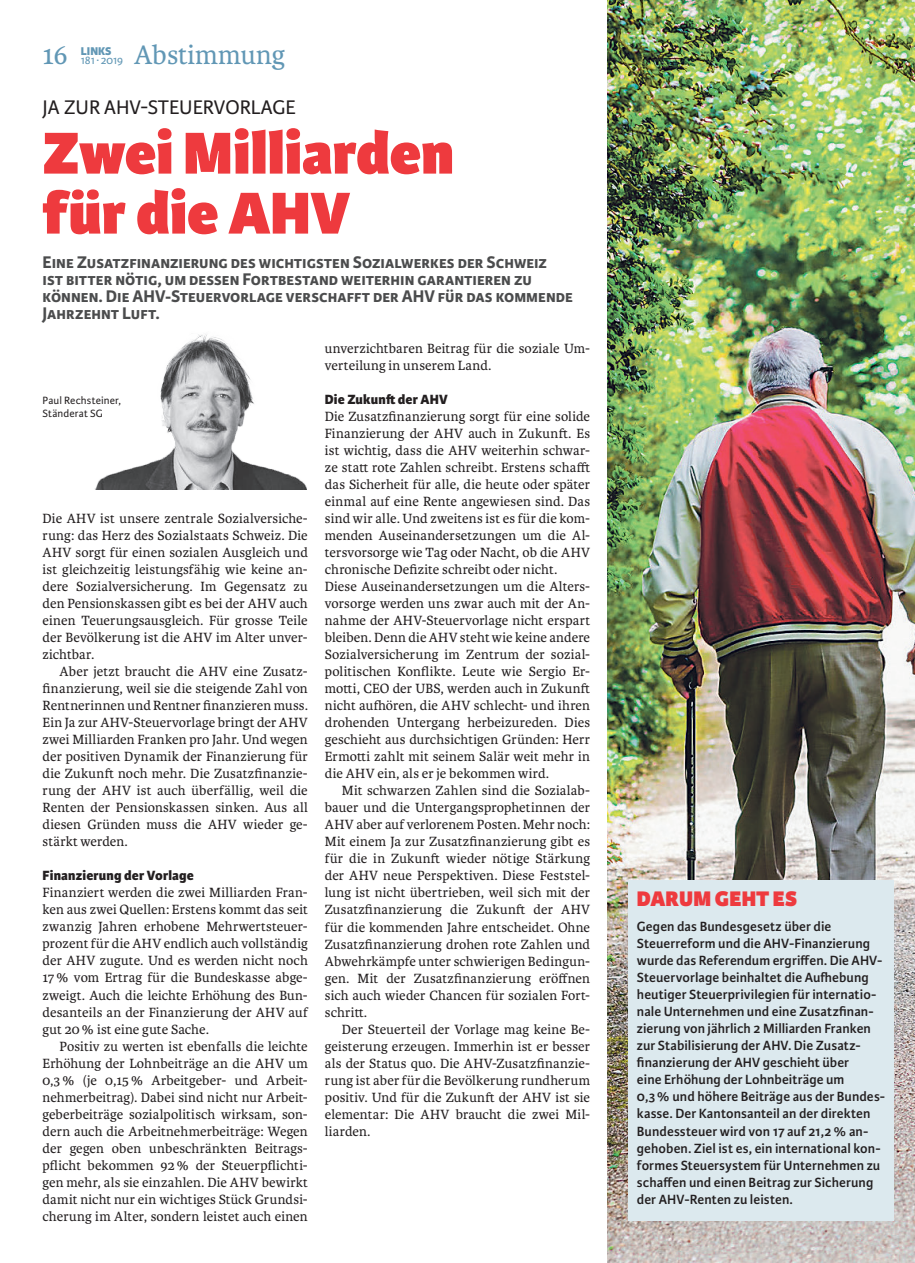
<style>
.page{position:relative;width:915px;height:1263px;background:#fff}
.page>*{position:absolute;margin:0;border:0;box-sizing:border-box;transform-origin:0 0}
.t1{font:800 63px/60px "Karmina Sans";color:#ee3a3e}
.t2{font:28.5px "Karmina";color:#6197b5}
.t3{font:800 22.5px "Karmina Sans";letter-spacing:.005em;color:#ee3a3e}
.t4{font:21px "Karmina Sans";color:#231f20}
.t5{font:700 18px/17px "Karmina Sans";color:#4b4c4d}
.t6{font:14.25px/17px "Karmina";letter-spacing:.01em;color:#231f20;text-align:justify}
.t7{font:600 14.25px/17px "Karmina Sans";letter-spacing:.005em;color:#231f20}
.t8{font:800 14.25px "Karmina Sans";letter-spacing:.01em;color:#231f20}
.t9{font:12px "Karmina Sans";letter-spacing:-.01em;color:#6197b5}
.t10{font:800 12px "Karmina Sans";color:#6197b5}
.t11{font:11.25px/12.8px "Karmina Sans";letter-spacing:.015em;color:#231f20}
</style>
<div class="page">
<img style="left:607px;top:0;width:307px;height:1263px">
<div style="left:628px;top:880px;width:265px;height:340px;background:#dce9ee"></div>
<img style="left:95px;top:334px;width:212px;height:155px">
<p class="t9" style="left:81px;top:53px;width:44px">181∙ 2019</p>
<h2 class="t2" style="left:134px;top:39px;width:152px">Abstimmung</h2>
<h3 class="t4" style="left:43px;top:95px;width:254px">JA ZUR AHV-STEUERVORLAGE</h3>
<h1 class="t1" style="left:43px;top:126px;width:413px">Zwei Milliarden für die AHV</h1>
<h2 class="t2" style="left:43px;top:39px;width:27px">16</h2>
<p class="t10" style="left:81px;top:44px;width:32px">LINKS</p>
<p class="t5" style="left:43px;top:254px;width:531px">Eine Zusatzfinanzierung des wichtigsten Sozialwerkes der Schweiz<br>ist bitter nötig, um dessen Fortbestand weiterhin garantieren zu können. Die AHV-Steuervorlage verschafft der AHV für das kommende Jahrzehnt Luft.</p>
<p class="t11" style="left:43px;top:394px;width:80px">Paul Rechsteiner,<br>Ständerat SG</p>
<p class="t6" style="left:43px;top:510px;width:267px">Die AHV ist unsere zentrale Sozialversiche&shy;rung: das Herz des Sozialstaats Schweiz. Die AHV sorgt für einen sozialen Ausgleich und ist gleichzeitig leistungsfähig wie keine an&shy;dere Sozialversicherung. Im Gegensatz zu den Pensionskassen gibt es bei der AHV auch einen Teuerungsausgleich. Für grosse Teile der Bevölkerung ist die AHV im Alter unver&shy;zichtbar.</p>
<p class="t6" style="left:43px;top:663px;width:267px;text-indent:17px">Aber jetzt braucht die AHV eine Zusatz&shy;finanzierung, weil sie die steigende Zahl von Rentnerinnen und Rentner finanzieren muss.<br>Ein Ja zur AHV-Steuervorlage bringt der AHV zwei Milliarden Franken pro Jahr. Und wegen der positiven Dynamik der Finanzierung für die Zukunft noch mehr. Die Zusatzfinanzie&shy;rung der AHV ist auch überfällig, weil die Renten der Pensionskassen sinken. Aus all diesen Gründen muss die AHV wieder ge&shy;stärkt werden.</p>
<p class="t8" style="left:43px;top:867px;width:153px">Finanzierung der Vorlage</p>
<p class="t6" style="left:43px;top:884px;width:267px">Finanziert werden die zwei Milliarden Fran&shy;ken aus zwei Quellen: Erstens kommt das seit zwanzig Jahren erhobene Mehrwertsteuer&shy;prozent für die AHV endlich auch vollständig der AHV zugute. Und es werden nicht noch 17% vom Ertrag für die Bundeskasse abge&shy;zweigt. Auch die leichte Erhöhung des Bun&shy;desanteils an der Finanzierung der AHV auf gut 20% ist eine gute Sache.</p>
<p class="t6" style="left:43px;top:1038px;width:267px;text-indent:17px">Positiv zu werten ist ebenfalls die leichte Erhöhung der Lohnbeiträge an die AHV um 0,3% (je 0,15% Arbeitgeber- und Arbeit&shy;nehmerbeitrag). Dabei sind nicht nur Arbeit&shy;geberbeiträge sozialpolitisch wirksam, son&shy;dern auch die Arbeitnehmerbeiträge: Wegen der gegen oben unbeschränkten Beitrags&shy;pflicht bekommen 92% der Steuerpflichti&shy;gen mehr, als sie einzahlen. Die AHV bewirkt damit nicht nur ein wichtiges Stück Grundsi&shy;cherung im Alter, sondern leistet auch einen</p>
<p class="t6" style="left:325px;top:340px;width:267px">unverzichtbaren Beitrag für die soziale Um&shy;verteilung in unserem Land.</p>
<p class="t8" style="left:325px;top:391px;width:124px">Die Zukunft der AHV</p>
<p class="t6" style="left:325px;top:408px;width:267px;text-align:left">Die Zusatzfinanzierung sorgt für eine solide Finanzierung der AHV auch in Zukunft. Es ist wichtig, dass die AHV weiterhin schwar&shy;ze statt rote Zahlen schreibt. Erstens schafft das Sicherheit für alle, die heute oder später einmal auf eine Rente angewiesen sind. Das sind wir alle. Und zweitens ist es für die kom&shy;menden Auseinandersetzungen um die Al&shy;tersvorsorge wie Tag oder Nacht, ob die AHV chronische Defizite schreibt oder nicht.<br>Diese Auseinandersetzungen um die Alters&shy;vorsorge werden uns zwar auch mit der An&shy;nahme der AHV-Steuervorlage nicht erspart bleiben. Denn die AHV steht wie keine andere Sozialversicherung im Zentrum der sozial&shy;politischen Konflikte. Leute wie Sergio Er&shy;motti, CEO der UBS, werden auch in Zukunft nicht aufhören, die AHV schlecht- und ihren drohenden Untergang herbeizureden. Dies geschieht aus durchsichtigen Gründen: Herr Ermotti zahlt mit seinem Salär weit mehr in die AHV ein, als er je bekommen wird.</p>
<p class="t6" style="left:325px;top:782px;width:267px;text-indent:17px">Mit schwarzen Zahlen sind die Sozialab&shy;bauer und die Untergangsprophetinnen der AHV aber auf verlorenem Posten. Mehr noch:<br>Mit einem Ja zur Zusatzfinanzierung gibt es für die in Zukunft wieder nötige Stärkung der AHV neue Perspektiven. Diese Feststel&shy;lung ist nicht übertrieben, weil sich mit der Zusatzfinanzierung die Zukunft der AHV für die kommenden Jahre entscheidet. Ohne Zusatzfinanzierung drohen rote Zahlen und Abwehrkämpfe unter schwierigen Bedingun&shy;gen. Mit der Zusatzfinanzierung eröffnen sich auch wieder Chancen für sozialen Fort&shy;schritt.</p>
<p class="t6" style="left:325px;top:1021px;width:267px;text-indent:17px">Der Steuerteil der Vorlage mag keine Be&shy;geisterung erzeugen. Immerhin ist er besser als der Status quo. Die AHV-Zusatzfinanzie&shy;rung ist aber für die Bevölkerung rundherum positiv. Und für die Zukunft der AHV ist sie elementar: Die AHV braucht die zwei Mil&shy;liarden.</p>
<h3 class="t3" style="left:636px;top:885px;width:162px">DARUM GEHT ES</h3>
<p class="t7" style="left:636px;top:918px;width:250px">Gegen das Bundesgesetz über die Steuerreform und die AHV-Finanzierung wurde das Referendum ergriffen. Die AHV-Steuervorlage beinhaltet die Aufhebung heutiger Steuerprivilegien für internatio&shy;nale Unternehmen und eine Zusatzfinan&shy;zierung von jährlich 2 Milliarden Franken zur Stabilisierung der AHV. Die Zusatz&shy;finanzierung der AHV geschieht über<br>eine Erhöhung der Lohnbeiträge um<br>0,3% und höhere Beiträge aus der Bundes&shy;kasse. Der Kantonsanteil an der direkten Bundessteuer wird von 17 auf 21,2% an&shy;gehoben. Ziel ist es, ein international kon&shy;formes Steuersystem für Unternehmen zu schaffen und einen Beitrag zur Sicherung der AHV-Renten zu leisten.</p>
</div>
